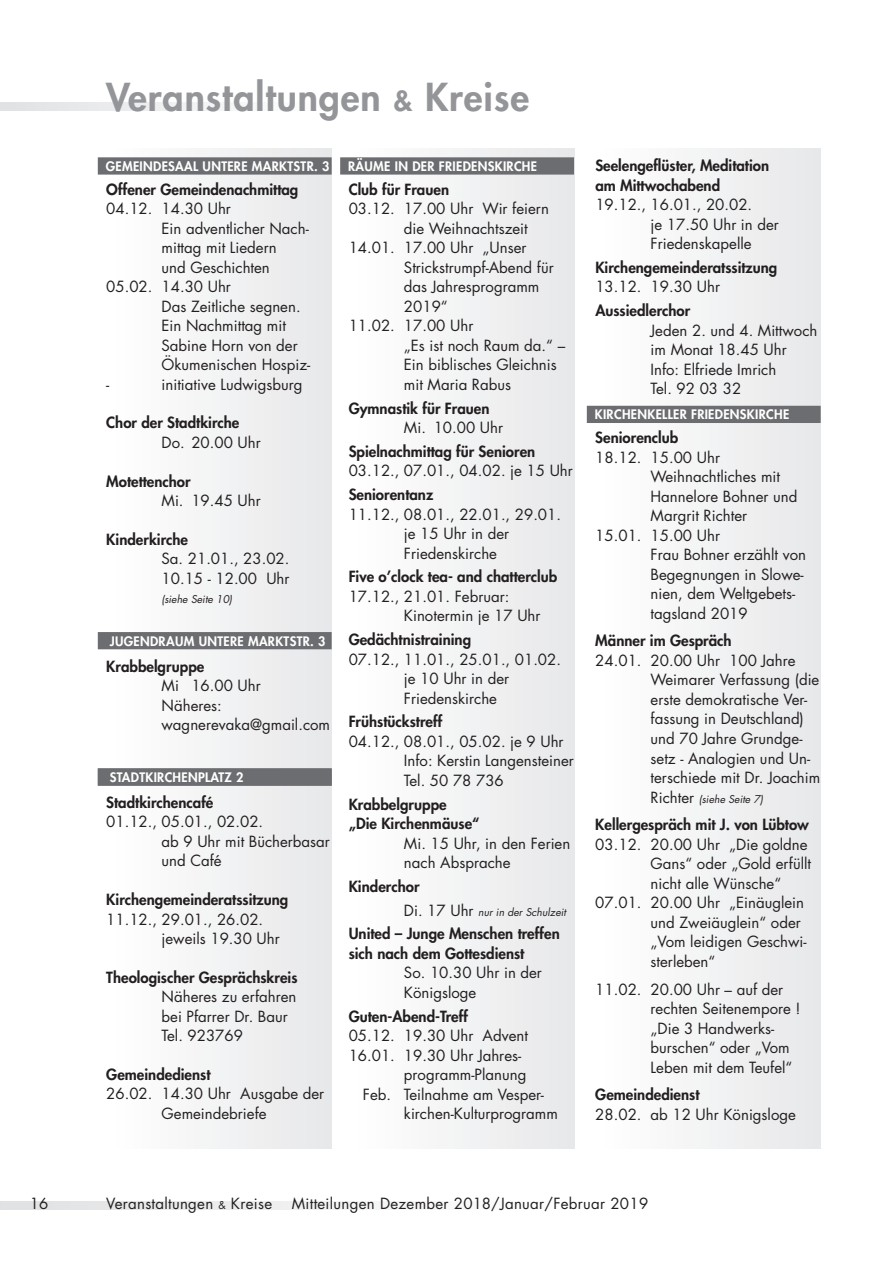
<style>
.page{position:relative;width:893px;height:1263px;background:#fff}
.page>*{position:absolute;margin:0;border:0;box-sizing:border-box;transform-origin:0 0}
.t1{font:800 37.5px "Futura";letter-spacing:.025em;color:#939598}
.t2{font:15px/19.5px "Futura";color:#231f20}
.t3{font:800 15px/19.5px "Futura";color:#231f20}
.t4{font:15px "Futura";letter-spacing:.02em;color:#231f20}
.t5{font:800 12.75px "Futura";letter-spacing:.025em;color:#fff}
.t6{font:italic 10.5px "Futura";color:#231f20}
.s1{font-size:27px}
.s2{font-style:normal;font-size:15px}
.s3{font-size:10.5px}
</style>
<div class="page">
<svg style="left:0;top:102px;width:221px;height:9px"></svg>
<svg style="left:0;top:1201px;width:388px;height:9px"></svg>
<div style="left:111px;top:149px;width:221px;height:999px;background:#f2f3f4"></div>
<div style="left:353px;top:149px;width:221px;height:999px;background:#f2f3f4"></div>
<div style="left:600px;top:149px;width:221px;height:999px;background:#f2f3f4"></div>
<div style="left:98px;top:157px;width:234px;height:18px;background:#6c6d70"></div>
<div style="left:98px;top:632px;width:234px;height:17px;background:#6c6d70"></div>
<div style="left:98px;top:768px;width:234px;height:18px;background:#6c6d70"></div>
<div style="left:340px;top:157px;width:234px;height:18px;background:#6c6d70"></div>
<div style="left:587px;top:406px;width:234px;height:17px;background:#6c6d70"></div>
<h1 class="t1" style="left:106px;top:79px;width:424px">Veranstaltungen <span class="s1">&amp;</span> Kreise</h1>
<p class="t5" style="left:106px;top:160px;width:225px">GEMEINDESAAL UNTERE MARKTSTR. 3</p>
<p class="t3" style="left:106px;top:181px;width:194px">Offener Gemeindenachmittag</p>
<p class="t2" style="left:106px;top:200px;width:126px">04.12. 14.30 Uhr</p>
<p class="t2" style="left:162px;top:220px;width:149px">Ein adventlicher Nach-</p>
<p class="t2" style="left:162px;top:239px;width:117px">mittag mit Liedern</p>
<p class="t2" style="left:162px;top:259px;width:110px">und Geschichten</p>
<p class="t2" style="left:106px;top:278px;width:126px">05.02. 14.30 Uhr</p>
<p class="t2" style="left:162px;top:298px;width:141px">Das Zeitliche segnen.</p>
<p class="t2" style="left:162px;top:317px;width:126px">Ein Nachmittag mit</p>
<p class="t2" style="left:162px;top:337px;width:138px">Sabine Horn von der</p>
<p class="t2" style="left:162px;top:356px;width:150px">Ökumenischen Hospiz-</p>
<p class="t2" style="left:106px;top:376px;width:5px">-</p>
<p class="t2" style="left:162px;top:376px;width:142px">initiative Ludwigsburg</p>
<p class="t3" style="left:106px;top:414px;width:135px">Chor der Stadtkirche</p>
<p class="t2" style="left:162px;top:434px;width:101px">Do. 20.00 Uhr</p>
<p class="t3" style="left:106px;top:472px;width:86px">Motettenchor</p>
<p class="t2" style="left:162px;top:492px;width:101px">Mi. 19.45 Uhr</p>
<p class="t3" style="left:106px;top:530px;width:83px">Kinderkirche</p>
<p class="t2" style="left:162px;top:550px;width:129px">Sa. 21.01., 23.02.<br>10.15 - 12.00 Uhr</p>
<p class="t6" style="left:161px;top:594px;width:72px">(siehe Seite 10)</p>
<p class="t5" style="left:110px;top:635px;width:217px">JUGENDRAUM UNTERE MARKTSTR. 3</p>
<p class="t3" style="left:106px;top:657px;width:100px">Krabbelgruppe</p>
<p class="t2" style="left:162px;top:677px;width:170px">Mi 16.00 Uhr<br>Näheres: wagnerevaka@gmail.com</p>
<p class="t5" style="left:110px;top:771px;width:135px">STADTKIRCHENPLATZ 2</p>
<p class="t3" style="left:106px;top:794px;width:109px">Stadtkirchencafé</p>
<p class="t2" style="left:162px;top:813px;width:170px;text-indent:-55px">01.12., 05.01., 02.02.<br>ab 9 Uhr mit Bücherbasar und Café</p>
<p class="t3" style="left:106px;top:891px;width:184px">Kirchengemeinderatssitzung</p>
<p class="t2" style="left:162px;top:910px;width:120px;text-indent:-55px">11.12., 29.01., 26.02. jeweils 19.30 Uhr</p>
<p class="t3" style="left:106px;top:968px;width:193px">Theologischer Gesprächskreis</p>
<p class="t2" style="left:162px;top:988px;width:136px">Näheres zu erfahren bei Pfarrer Dr. Baur<br>Tel. 923769</p>
<p class="t3" style="left:106px;top:1066px;width:106px">Gemeindedienst</p>
<p class="t2" style="left:106px;top:1085px;width:219px;text-align:center">26.02. 14.30 Uhr Ausgabe der<br>Gemeindebriefe</p>
<p class="t5" style="left:348px;top:160px;width:190px">RÄUME IN DER FRIEDENSKIRCHE</p>
<p class="t3" style="left:349px;top:181px;width:102px">Club für Frauen</p>
<p class="t2" style="left:349px;top:200px;width:202px">03.12. 17.00 Uhr Wir feiern</p>
<p class="t2" style="left:404px;top:220px;width:125px">die Weihnachtszeit</p>
<p class="t2" style="left:349px;top:239px;width:179px">14.01. 17.00 Uhr „Unser</p>
<p class="t2" style="left:404px;top:259px;width:151px">Strickstrumpf-Abend für</p>
<p class="t2" style="left:404px;top:278px;width:137px">das Jahresprogramm</p>
<p class="t2" style="left:404px;top:298px;width:45px">2019“</p>
<p class="t2" style="left:349px;top:317px;width:126px">11.02. 17.00 Uhr</p>
<p class="t2" style="left:404px;top:337px;width:163px">„Es ist noch Raum da.“ –</p>
<p class="t2" style="left:404px;top:356px;width:154px">Ein biblisches Gleichnis</p>
<p class="t2" style="left:404px;top:376px;width:109px">mit Maria Rabus</p>
<p class="t3" style="left:349px;top:399px;width:142px">Gymnastik für Frauen</p>
<p class="t2" style="left:404px;top:419px;width:101px">Mi. 10.00 Uhr</p>
<p class="t3" style="left:349px;top:443px;width:188px">Spielnachmittag für Senioren</p>
<p class="t2" style="left:349px;top:462px;width:226px">03.12., 07.01., 04.02. je 15 Uhr</p>
<p class="t3" style="left:349px;top:486px;width:86px">Seniorentanz</p>
<p class="t2" style="left:349px;top:505px;width:214px;text-align:center">11.12., 08.01., 22.01., 29.01. je 15 Uhr in der<br>Friedenskirche</p>
<p class="t3" style="left:349px;top:568px;width:210px">Five o’clock tea- and chatterclub</p>
<p class="t2" style="left:404px;top:588px;width:138px;text-indent:-55px">17.12., 21.01. Februar:<br>Kinotermin je 17 Uhr</p>
<p class="t3" style="left:349px;top:631px;width:124px">Gedächtnistraining</p>
<p class="t2" style="left:349px;top:650px;width:214px;text-align:center">07.12., 11.01., 25.01., 01.02. je 10 Uhr in der<br>Friedenskirche</p>
<p class="t3" style="left:349px;top:713px;width:95px">Frühstückstreff</p>
<p class="t2" style="left:404px;top:733px;width:171px;text-indent:-55px">04.12., 08.01., 05.02. je 9 Uhr<br>Info: Kerstin Langensteiner<br>Tel. 50 78 736</p>
<p class="t3" style="left:349px;top:795px;width:132px">Krabbelgruppe<br>„Die Kirchenmäuse“</p>
<p class="t2" style="left:404px;top:835px;width:168px">Mi. 15 Uhr, in den Ferien nach Absprache</p>
<p class="t3" style="left:349px;top:878px;width:72px">Kinderchor</p>
<p class="t6" style="left:404px;top:907px;width:164px"><span class="s2">Di. 17 Uhr</span> nur in der Schulzeit</p>
<p class="t3" style="left:349px;top:925px;width:213px">United – Junge Menschen treffen sich nach dem Gottesdienst</p>
<p class="t2" style="left:404px;top:964px;width:140px">So. 10.30 Uhr in der<br>Königsloge</p>
<p class="t3" style="left:349px;top:1007px;width:121px">Guten-Abend-Treff</p>
<p class="t2" style="left:349px;top:1027px;width:181px">05.12. 19.30 Uhr Advent</p>
<p class="t2" style="left:349px;top:1047px;width:174px">16.01. 19.30 Uhr Jahres-</p>
<p class="t2" style="left:404px;top:1066px;width:124px">programm-Planung</p>
<p class="t2" style="left:363px;top:1086px;width:183px">Feb. Teilnahme am Vesper-</p>
<p class="t2" style="left:404px;top:1105px;width:155px">kirchen-Kulturprogramm</p>
<p class="t3" style="left:595px;top:157px;width:175px">Seelengeflüster, Meditation am Mittwochabend</p>
<p class="t2" style="left:651px;top:196px;width:130px;text-indent:-55px">19.12., 16.01., 20.02.<br>je 17.50 Uhr in der<br>Friedenskapelle</p>
<p class="t3" style="left:595px;top:259px;width:184px">Kirchengemeinderatssitzung</p>
<p class="t2" style="left:595px;top:278px;width:126px">13.12. 19.30 Uhr</p>
<p class="t3" style="left:595px;top:302px;width:96px">Aussiedlerchor</p>
<p class="t2" style="left:651px;top:322px;width:168px">Jeden 2. und 4. Mittwoch im Monat 18.45 Uhr<br>Info: Elfriede Imrich<br>Tel. 92 03 32</p>
<p class="t5" style="left:595px;top:409px;width:196px">KIRCHENKELLER FRIEDENSKIRCHE</p>
<p class="t3" style="left:595px;top:429px;width:85px">Seniorenclub</p>
<p class="t2" style="left:595px;top:449px;width:126px">18.12. 15.00 Uhr</p>
<p class="t2" style="left:651px;top:468px;width:131px">Weihnachtliches mit</p>
<p class="t2" style="left:651px;top:488px;width:148px">Hannelore Bohner und</p>
<p class="t2" style="left:651px;top:507px;width:98px">Margrit Richter</p>
<p class="t2" style="left:595px;top:527px;width:126px">15.01. 15.00 Uhr</p>
<p class="t2" style="left:651px;top:546px;width:157px">Frau Bohner erzählt von</p>
<p class="t2" style="left:651px;top:566px;width:155px">Begegnungen in Slowe-</p>
<p class="t2" style="left:651px;top:585px;width:146px">nien, dem Weltgebets-</p>
<p class="t2" style="left:651px;top:605px;width:99px">tagsland 2019</p>
<p class="t3" style="left:595px;top:632px;width:138px">Männer im Gespräch</p>
<p class="t2" style="left:651px;top:652px;width:171px;text-indent:-55px">24.01. 20.00 Uhr 100 Jahre<br>Weimarer Verfassung (die erste demokratische Ver&shy;fassung in Deutschland) und 70 Jahre Grundge&shy;setz - Analogien und Un&shy;terschiede mit Dr. Joachim</p>
<p class="t6" style="left:651px;top:794px;width:114px"><span class="s2">Richter</span> (siehe Seite 7)</p>
<p class="t3" style="left:595px;top:816px;width:215px">Kellergespräch mit J. von Lübtow</p>
<p class="t2" style="left:595px;top:836px;width:214px">03.12. 20.00 Uhr „Die goldne</p>
<p class="t2" style="left:651px;top:855px;width:162px">Gans“ oder „Gold erfüllt</p>
<p class="t2" style="left:651px;top:875px;width:132px">nicht alle Wünsche“</p>
<p class="t2" style="left:595px;top:894px;width:210px">07.01. 20.00 Uhr „Einäuglein</p>
<p class="t2" style="left:651px;top:914px;width:152px">und Zweiäuglein“ oder</p>
<p class="t2" style="left:651px;top:933px;width:158px">„Vom leidigen Geschwi-</p>
<p class="t2" style="left:651px;top:953px;width:66px">sterleben“</p>
<p class="t2" style="left:651px;top:981px;width:152px;text-indent:-55px">11.02. 20.00 Uhr – auf der rechten Seitenempore ! „Die 3 Handwerks&shy;burschen“ oder „Vom<br>Leben mit dem Teufel“</p>
<p class="t3" style="left:595px;top:1086px;width:106px">Gemeindedienst</p>
<p class="t2" style="left:595px;top:1106px;width:202px">28.02. ab 12 Uhr Königsloge</p>
<p class="t2" style="left:30px;top:1195px;width:20px">16</p>
<p class="t4" style="left:106px;top:1197px;width:167px">Veranstaltungen <span class="s3">&amp;</span> Kreise</p>
<p class="t4" style="left:292px;top:1197px;width:358px">Mitteilungen Dezember 2018/Januar/Februar 2019</p>
</div>
